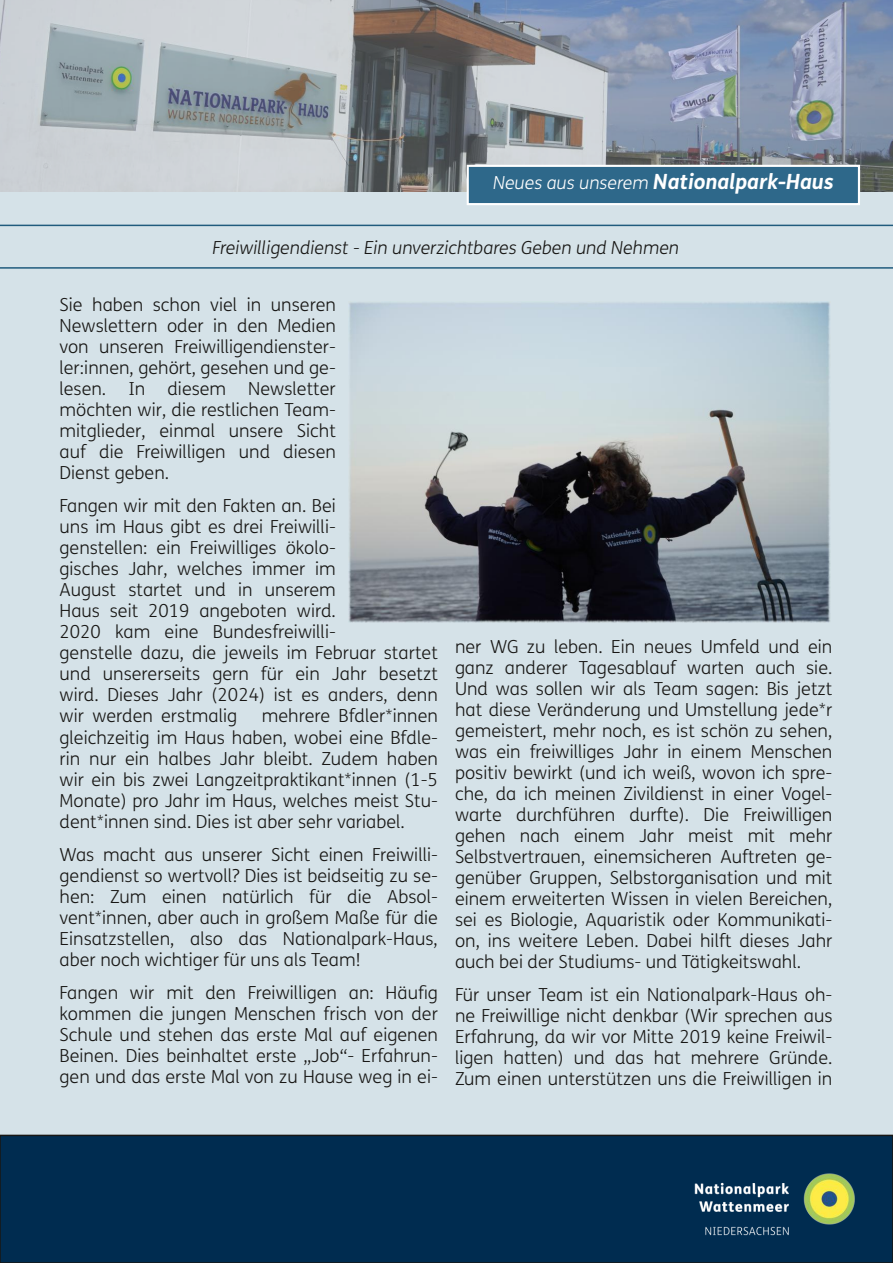
<style>
.page{position:relative;width:893px;height:1263px;background:#d5e2e8}
.page>*{position:absolute;margin:0;border:0;box-sizing:border-box;transform-origin:0 0}
.t1{font:italic 700 21px "FS Me";color:#fff}
.t2{font:300 18px/21px "FS Me";color:#181715;text-align:justify}
.t3{font:italic 300 18px "FS Me";color:#181715}
.s1{font-weight:300;font-size:18px}
</style>
<div class="page">
<img style="left:0;top:0;width:893px;height:191px">
<div style="left:0;top:1135px;width:893px;height:128px;background:#002c50"></div>
<div style="left:0;top:1135px;width:893px;height:128px;border:2px solid #181715"></div>
<img style="left:656px;top:1135px;width:237px;height:128px">
<div style="left:468px;top:166px;width:391px;height:38px;background:#2e688a"></div>
<div style="left:467px;top:165px;width:393px;height:40px;border:2px solid #fff"></div>
<hr style="left:0;top:225px;width:893px;height:1px;background:#205b7d">
<hr style="left:0;top:267px;width:893px;height:2px;background:#205b7d">
<img style="left:349px;top:302px;width:481px;height:320px">
<p class="t1" style="left:493px;top:174px;width:342px"><span class="s1">Neues aus unserem</span> Nationalpark-Haus</p>
<p class="t3" style="left:212px;top:241px;width:468px">Freiwilligendienst - Ein unverzichtbares Geben und Nehmen</p>
<p class="t2" style="left:60px;top:296px;width:278px">Sie haben schon viel in unseren Newslettern oder in den Medien von unseren Freiwilligendienster&shy;ler:innen, gehört, gesehen und ge&shy;lesen. In diesem Newsletter möchten wir, die restlichen Team&shy;mitglieder, einmal unsere Sicht auf die Freiwilligen und diesen Dienst geben.</p>
<p class="t2" style="left:60px;top:497px;width:380px;text-align:left">Fangen wir mit den Fakten an. Bei<br>uns im Haus gibt es drei Freiwilli-<br>genstellen: ein Freiwilliges ökolo-<br>gisches Jahr, welches immer im<br>August startet und in unserem<br>Haus seit 2019 angeboten wird.<br>2020 kam eine Bundesfreiwilli-<br>genstelle dazu, die jeweils im Februar startet und unsererseits gern für ein Jahr besetzt wird. Dieses Jahr (2024) ist es anders, denn wir werden erstmalig</p>
<p class="t2" style="left:455px;top:638px;width:379px">ner WG zu leben. Ein neues Umfeld und ein ganz anderer Tagesablauf warten auch sie.<br>Und was sollen wir als Team sagen: Bis jetzt hat diese Veränderung und Umstellung jede*r gemeistert, mehr noch, es ist schön zu sehen, was ein freiwilliges Jahr in einem Menschen positiv bewirkt (und ich weiß, wovon ich spre&shy;che, da ich meinen Zivildienst in einer Vogel&shy;warte durchführen durfte). Die Freiwilligen gehen nach einem Jahr meist mit mehr Selbstvertrauen, einemsicheren Auftreten ge&shy;genüber Gruppen, Selbstorganisation und mit einem erweiterten Wissen in vielen Bereichen, sei es Biologie, Aquaristik oder Kommunikati&shy;on, ins weitere Leben. Dabei hilft dieses Jahr auch bei der Studiums- und Tätigkeitswahl.</p>
<p class="t2" style="left:455px;top:986px;width:379px">Für unser Team ist ein Nationalpark-Haus oh&shy;ne Freiwillige nicht denkbar (Wir sprechen aus Erfahrung, da wir vor Mitte 2019 keine Freiwil&shy;ligen hatten) und das hat mehrere Gründe.<br>Zum einen unterstützen uns die Freiwilligen in</p>
<p class="t2" style="left:60px;top:707px;width:380px;text-indent:202px">mehrere Bfdler*innen gleichzeitig im Haus haben, wobei eine Bfdle&shy;rin nur ein halbes Jahr bleibt. Zudem haben wir ein bis zwei Langzeitpraktikant*innen (1-5<br>Monate) pro Jahr im Haus, welches meist Stu&shy;dent*innen sind. Dies ist aber sehr variabel.</p>
<p class="t2" style="left:60px;top:845px;width:380px">Was macht aus unserer Sicht einen Freiwilli&shy;gendienst so wertvoll? Dies ist beidseitig zu se&shy;hen: Zum einen natürlich für die Absol&shy;vent*innen, aber auch in großem Maße für die Einsatzstellen, also das Nationalpark-Haus, aber noch wichtiger für uns als Team!</p>
<p class="t2" style="left:60px;top:983px;width:380px">Fangen wir mit den Freiwilligen an: Häufig kommen die jungen Menschen frisch von der Schule und stehen das erste Mal auf eigenen Beinen. Dies beinhaltet erste „Job“- Erfahrun&shy;gen und das erste Mal von zu Hause weg in ei-</p>
</div>
